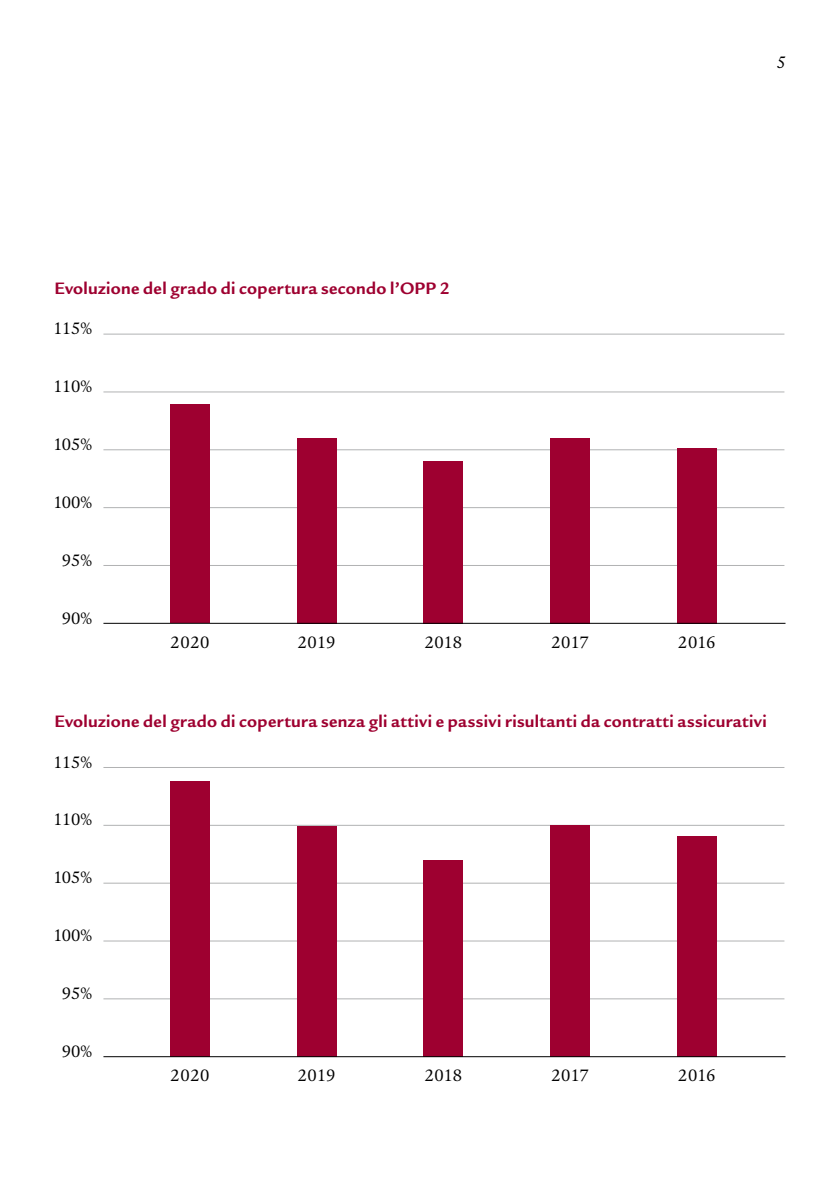
<style>
.page{position:relative;width:840px;height:1191px;background:#fff}
.page>*{position:absolute;margin:0;border:0;box-sizing:border-box;transform-origin:0 0}
.t1{font:700 18px "Legacy Sans ITC Pro";letter-spacing:.02em;color:#9e0030}
.Book_10_13pt_K{font:18px "Legacy Serif ITC Pro";color:#000}
.t2{font:italic 18px "Legacy Serif ITC Pro";color:#000}
</style>
<div class="page">
<hr style="left:103px;top:565px;width:681px;height:1px;background:#b1b2b3">
<hr style="left:103px;top:998px;width:681px;height:1px;background:#b1b2b3">
<hr style="left:103px;top:391px;width:681px;height:1px;background:#b1b2b3">
<hr style="left:103px;top:825px;width:681px;height:1px;background:#b1b2b3">
<hr style="left:103px;top:334px;width:681px;height:1px;background:#b1b2b3">
<hr style="left:103px;top:767px;width:681px;height:1px;background:#b1b2b3">
<hr style="left:103px;top:507px;width:681px;height:1px;background:#b1b2b3">
<hr style="left:103px;top:940px;width:681px;height:1px;background:#b1b2b3">
<hr style="left:103px;top:449px;width:681px;height:1px;background:#b1b2b3">
<hr style="left:103px;top:883px;width:681px;height:1px;background:#b1b2b3">
<div style="left:170px;top:404px;width:39px;height:219px;background:#9e0030"></div>
<div style="left:170px;top:781px;width:39px;height:275px;background:#9e0030"></div>
<div style="left:423px;top:461px;width:40px;height:162px;background:#9e0030"></div>
<div style="left:423px;top:860px;width:40px;height:196px;background:#9e0030"></div>
<div style="left:549px;top:438px;width:40px;height:185px;background:#9e0030"></div>
<div style="left:549px;top:825px;width:40px;height:231px;background:#9e0030"></div>
<div style="left:676px;top:447px;width:40px;height:176px;background:#9e0030"></div>
<div style="left:676px;top:836px;width:40px;height:220px;background:#9e0030"></div>
<div style="left:296px;top:438px;width:40px;height:185px;background:#9e0030"></div>
<div style="left:296px;top:826px;width:40px;height:230px;background:#9e0030"></div>
<hr style="left:103px;top:1056px;width:682px;height:1px;background:#000">
<hr style="left:103px;top:623px;width:682px;height:1px;background:#000">
<p class="t2" style="left:776px;top:51px;width:10px">5</p>
<p class="t1" style="left:54px;top:277px;width:396px">Evoluzione del grado di copertura secondo l’OPP 2</p>
<p class="Book_10_13pt_K" style="left:53px;top:317px;width:40px">115%</p>
<p class="Book_10_13pt_K" style="left:53px;top:375px;width:40px">110%</p>
<p class="Book_10_13pt_K" style="left:53px;top:433px;width:40px">105%</p>
<p class="Book_10_13pt_K" style="left:53px;top:491px;width:40px">100%</p>
<p class="Book_10_13pt_K" style="left:62px;top:549px;width:32px">95%</p>
<p class="Book_10_13pt_K" style="left:62px;top:607px;width:32px">90%</p>
<p class="Book_10_13pt_K" style="left:170px;top:631px;width:41px">2020</p>
<p class="Book_10_13pt_K" style="left:297px;top:631px;width:40px">2019</p>
<p class="Book_10_13pt_K" style="left:424px;top:631px;width:39px">2018</p>
<p class="Book_10_13pt_K" style="left:550px;top:631px;width:39px">2017</p>
<p class="Book_10_13pt_K" style="left:677px;top:631px;width:39px">2016</p>
<p class="t1" style="left:54px;top:710px;width:713px">Evoluzione del grado di copertura senza gli attivi e passivi risultanti da contratti assicurativi</p>
<p class="Book_10_13pt_K" style="left:53px;top:751px;width:40px">115%</p>
<p class="Book_10_13pt_K" style="left:53px;top:808px;width:40px">110%</p>
<p class="Book_10_13pt_K" style="left:53px;top:866px;width:40px">105%</p>
<p class="Book_10_13pt_K" style="left:53px;top:924px;width:40px">100%</p>
<p class="Book_10_13pt_K" style="left:62px;top:982px;width:32px">95%</p>
<p class="Book_10_13pt_K" style="left:62px;top:1040px;width:32px">90%</p>
<p class="Book_10_13pt_K" style="left:170px;top:1064px;width:41px">2020</p>
<p class="Book_10_13pt_K" style="left:297px;top:1064px;width:40px">2019</p>
<p class="Book_10_13pt_K" style="left:424px;top:1064px;width:39px">2018</p>
<p class="Book_10_13pt_K" style="left:550px;top:1064px;width:39px">2017</p>
<p class="Book_10_13pt_K" style="left:677px;top:1064px;width:39px">2016</p>
</div>
